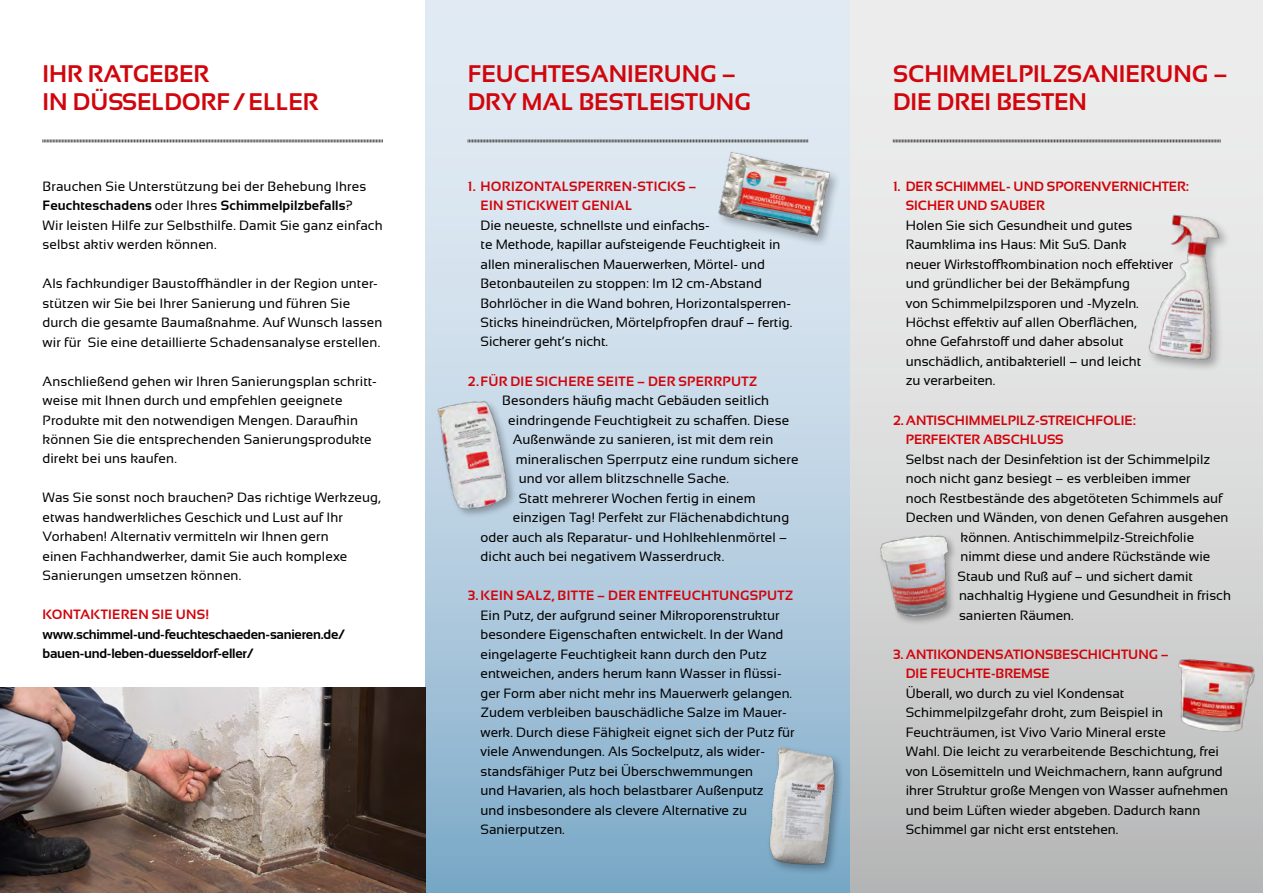
<style>
.page{position:relative;width:1263px;height:893px;background:#fff}
.page>*{position:absolute;margin:0;border:0;box-sizing:border-box;transform-origin:0 0}
.t1{font:700 24px "Sansation";color:#d1050c}
.t2{font:13.5px/19.5px "Sansation";color:#000}
.t3{font:700 13.5px/19.5px "Sansation";color:#d1050c}
.t4{font:700 13.5px "Sansation";letter-spacing:.025em;color:#d1050c}
.t5{font:700 13.5px/19.5px "Sansation";letter-spacing:-.02em;color:#000}
.t6{font:700 13.5px "Sansation";letter-spacing:.02em;color:#d1050c}
.s1{font-weight:700}
</style>
<div class="page">
<svg style="left:425px;top:0;width:425px;height:893px;background:#bcd2e3"></svg>
<svg style="left:42px;top:139px;width:341px;height:4px"></svg>
<svg style="left:467px;top:139px;width:341px;height:4px"></svg>
<div style="left:850px;top:0;width:413px;height:893px;background:linear-gradient(to bottom,#f5f6f6,#bcbdbd)"></div>
<svg style="left:893px;top:139px;width:328px;height:4px"></svg>
<img style="left:0;top:688px;width:425px;height:205px">
<div style="left:716px;top:150px;width:125px;height:98px;background:#000;opacity:.3"></div>
<img style="left:717px;top:150px;width:116px;height:88px">
<img style="left:425px;top:388px;width:99px;height:139px">
<div style="left:766px;top:744px;width:79px;height:131px;background:#000;opacity:.3"></div>
<img style="left:769px;top:747px;width:40px;height:118px">
<img style="left:1136px;top:207px;width:111px;height:164px">
<div style="left:878px;top:533px;width:79px;height:92px;background:#000;opacity:.3"></div>
<img style="left:879px;top:533px;width:78px;height:88px">
<img style="left:1168px;top:655px;width:95px;height:84px">
<p class="t1" style="left:43px;top:60px;width:168px">IHR RATGEBER</p>
<p class="t1" style="left:43px;top:89px;width:277px">IN DÜSSELDORF/ELLER</p>
<p class="t2" style="left:43px;top:176px;width:325px">Brauchen Sie Unterstützung bei der Behebung Ihres<br><span class="s1">Feuchteschadens</span> oder Ihres <span class="s1">Schimmelpilzbefalls</span>?</p>
<p class="t2" style="left:43px;top:215px;width:342px">Wir leisten Hilfe zur Selbsthilfe. Damit Sie ganz einfach selbst aktiv werden können.</p>
<p class="t2" style="left:43px;top:274px;width:341px">Als fachkundiger Baustoffhändler in der Region unter&shy;stützen wir Sie bei Ihrer Sanierung und führen Sie durch die gesamte Baumaßnahme. Auf Wunsch lassen wir für Sie eine detaillierte Schadensanalyse erstellen.</p>
<p class="t2" style="left:43px;top:371px;width:336px">Anschließend gehen wir Ihren Sanierungsplan schritt&shy;weise mit Ihnen durch und empfehlen geeignete Produkte mit den notwendigen Mengen. Daraufhin können Sie die entsprechenden Sanierungsprodukte direkt bei uns kaufen.</p>
<p class="t2" style="left:43px;top:488px;width:340px">Was Sie sonst noch brauchen? Das richtige Werkzeug, etwas handwerkliches Geschick und Lust auf Ihr Vorhaben! Alternativ vermitteln wir Ihnen gern<br>einen Fachhandwerker, damit Sie auch komplexe Sanierungen umsetzen können.</p>
<p class="t4" style="left:43px;top:607px;width:168px">KONTAKTIEREN SIE UNS!</p>
<p class="t5" style="left:43px;top:625px;width:304px">www.schimmel-und-feuchteschaeden-sanieren.de/ bauen-und-leben-duesseldorf-eller/</p>
<p class="t1" style="left:468px;top:60px;width:270px">FEUCHTESANIERUNG –</p>
<p class="t1" style="left:468px;top:89px;width:284px">DRY MAL BESTLEISTUNG</p>
<p class="t6" style="left:468px;top:178px;width:230px">1. HORIZONTALSPERREN-STICKS –</p>
<p class="t4" style="left:480px;top:198px;width:153px">EIN STICKWEIT GENIAL</p>
<p class="t2" style="left:480px;top:215px;width:301px">Die neueste, schnellste und einfachs-<br>te Methode, kapillar aufsteigende Feuchtigkeit in allen mineralischen Mauerwerken, Mörtel- und</p>
<p class="t2" style="left:480px;top:274px;width:283px">Betonbauteilen zu stoppen: Im 12 cm-Abstand</p>
<p class="t2" style="left:480px;top:293px;width:313px;text-align:justify">Bohrlöcher in die Wand bohren, Horizontalsperren-Sticks hineindrücken, Mörtelpfropfen drauf – fertig.<br>Sicherer geht’s nicht.</p>
<p class="t4" style="left:468px;top:373px;width:291px">2.FÜR DIE SICHERE SEITE – DER SPERRPUTZ</p>
<p class="t2" style="left:502px;top:391px;width:268px">Besonders häufig macht Gebäuden seitlich</p>
<p class="t2" style="left:513px;top:410px;width:278px;text-indent:-4px">eindringende Feuchtigkeit zu schaffen. Diese<br>Außenwände zu sanieren, ist mit dem rein</p>
<p class="t2" style="left:516px;top:449px;width:284px">mineralischen Sperrputz eine rundum sichere und vor allem blitzschnelle Sache.</p>
<p class="t2" style="left:519px;top:488px;width:238px">Statt mehrerer Wochen fertig in einem</p>
<p class="t2" style="left:513px;top:508px;width:278px">einzigen Tag! Perfekt zur Flächenabdichtung</p>
<p class="t2" style="left:480px;top:527px;width:308px">oder auch als Reparatur- und Hohlkehlenmörtel – dicht auch bei negativem Wasserdruck.</p>
<p class="t4" style="left:468px;top:588px;width:327px">3.KEIN SALZ, BITTE – DER ENTFEUCHTUNGSPUTZ</p>
<p class="t2" style="left:480px;top:605px;width:316px">Ein Putz, der aufgrund seiner Mikroporenstruktur besondere Eigenschaften entwickelt. In der Wand eingelagerte Feuchtigkeit kann durch den Putz entweichen, anders herum kann Wasser in flüssi&shy;ger Form aber nicht mehr ins Mauerwerk gelangen.<br>Zudem verbleiben bauschädliche Salze im Mauer&shy;werk. Durch diese Fähigkeit eignet sich der Putz für viele Anwendungen. Als Sockelputz, als wider&shy;standsfähiger Putz bei Überschwemmungen<br>und Havarien, als hoch belastbarer Außenputz<br>und insbesondere als clevere Alternative zu Sanierputzen.</p>
<p class="t1" style="left:893px;top:60px;width:336px">SCHIMMELPILZSANIERUNG –</p>
<p class="t1" style="left:893px;top:89px;width:196px">DIE DREI BESTEN</p>
<p class="t3" style="left:906px;top:176px;width:285px;text-indent:-13px">1. DER SCHIMMEL- UND SPORENVERNICHTER:<br>SICHER UND SAUBER</p>
<p class="t2" style="left:906px;top:215px;width:269px">Holen Sie sich Gesundheit und gutes Raumklima ins Haus: Mit SuS. Dank<br>neuer Wirkstoffkombination noch effektiver und gründlicher bei der Bekämpfung<br>von Schimmelpilzsporen und -Myzeln.<br>Höchst effektiv auf allen Oberflächen,<br>ohne Gefahrstoff und daher absolut unschädlich, antibakteriell – und leicht</p>
<p class="t2" style="left:906px;top:371px;width:91px">zu verarbeiten.</p>
<p class="t3" style="left:893px;top:410px;width:244px">2.ANTISCHIMMELPILZ-STREICHFOLIE:</p>
<p class="t3" style="left:906px;top:430px;width:159px">PERFEKTER ABSCHLUSS</p>
<p class="t2" style="left:906px;top:449px;width:306px">Selbst nach der Desinfektion ist der Schimmelpilz</p>
<p class="t2" style="left:906px;top:469px;width:286px">noch nicht ganz besiegt – es verbleiben immer</p>
<p class="t2" style="left:906px;top:488px;width:318px">noch Restbestände des abgetöteten Schimmels auf</p>
<p class="t2" style="left:906px;top:508px;width:324px">Decken und Wänden, von denen Gefahren ausgehen</p>
<p class="t2" style="left:960px;top:527px;width:235px">können. Antischimmelpilz-Streichfolie</p>
<p class="t2" style="left:960px;top:547px;width:251px">nimmt diese und andere Rückstände wie</p>
<p class="t2" style="left:957px;top:566px;width:237px">Staub und Ruß auf – und sichert damit</p>
<p class="t2" style="left:959px;top:586px;width:273px">nachhaltig Hygiene und Gesundheit in frisch</p>
<p class="t2" style="left:959px;top:605px;width:116px">sanierten Räumen.</p>
<p class="t3" style="left:893px;top:644px;width:277px">3. ANTIKONDENSATIONSBESCHICHTUNG –</p>
<p class="t3" style="left:906px;top:664px;width:145px">DIE FEUCHTE-BREMSE</p>
<p class="t2" style="left:906px;top:683px;width:324px">Überall, wo durch zu viel Kondensat Schimmelpilzgefahr droht, zum Beispiel in Feuchträumen, ist Vivo Vario Mineral erste<br>Wahl. Die leicht zu verarbeitende Beschichtung, frei von Lösemitteln und Weichmachern, kann aufgrund ihrer Struktur große Mengen von Wasser aufnehmen und beim Lüften wieder abgeben. Dadurch kann Schimmel gar nicht erst entstehen.</p>
</div>
